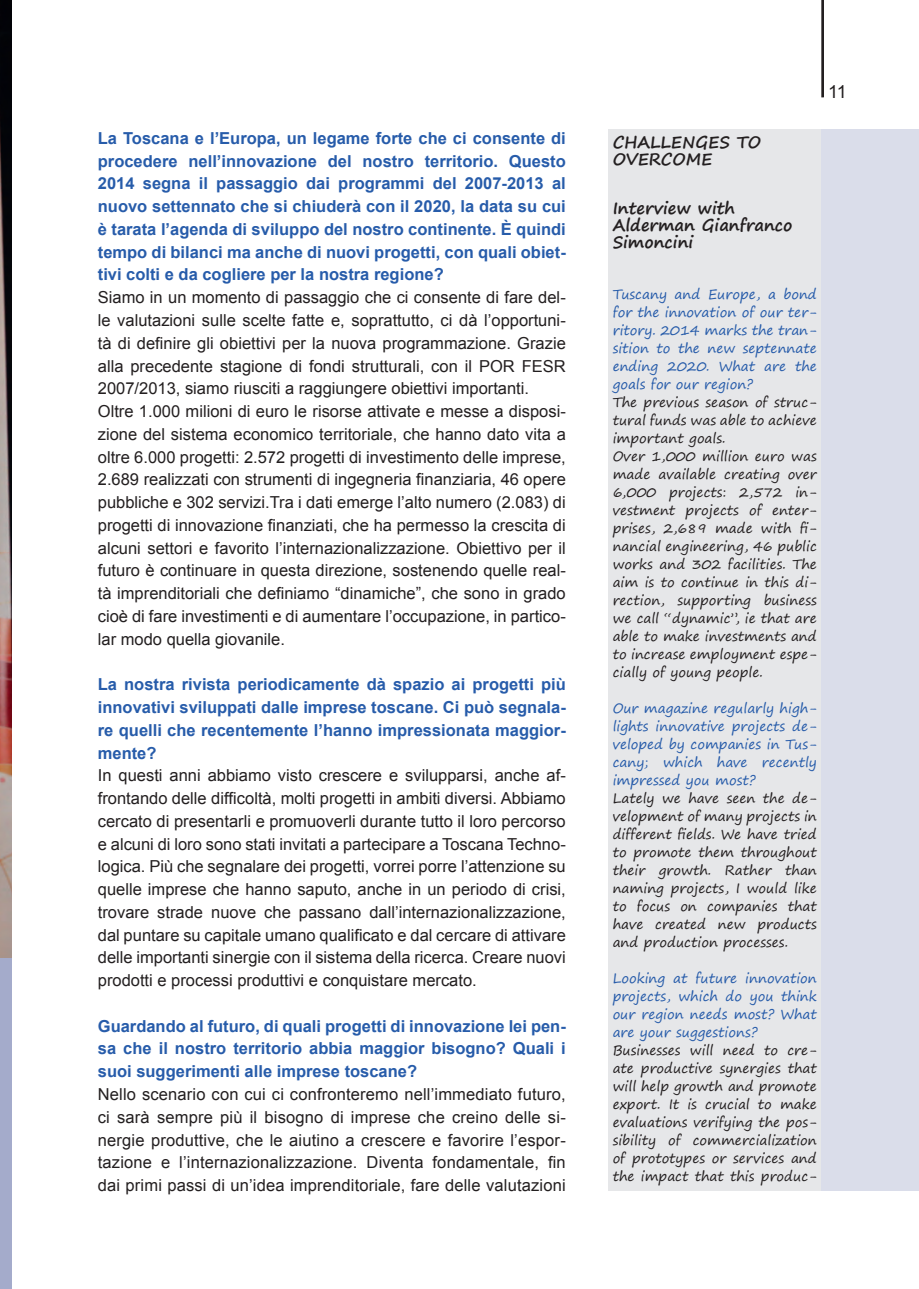
<style>
.page{position:relative;width:919px;height:1289px;background:#fff}
.page>*{position:absolute;margin:0;border:0;box-sizing:border-box;transform-origin:0 0}
.t1{font:18px "Arial";color:#231f20}
.Risposte{font:16.5px/22.8px "Arial";color:#231f20;text-align:justify}
.Domande{font:700 16.5px/22.8px "Arial";color:#275caa;text-align:justify}
.Inglese_Titolo{font:700 16.5px/16.6px "Segoe Print";color:#231f20}
.Inglese_testo{font:13.5px/18px "Segoe Print";color:#231f20;text-align:justify}
.inglese_domande{font:13.5px/18px "Segoe Print";color:#275caa;text-align:justify}
</style>
<div class="page">
<div style="left:0;top:809px;width:12px;height:479px;background:#a4abcb"></div>
<img style="left:0;top:0;width:12px;height:957px">
<svg style="left:821px;top:0;width:2px;height:97px"></svg>
<div style="left:608px;top:130px;width:213px;height:1061px;background:#e6e7e9"></div>
<div style="left:821px;top:130px;width:97px;height:1061px;background:#daddea"></div>
<p class="Domande" style="left:98px;top:127px;width:469px">La Toscana e l’Europa, un legame forte che ci consente di procedere nell’innovazione del nostro territorio. Questo 2014 segna il passaggio dai programmi del 2007-2013 al nuovo settennato che si chiuderà con il 2020, la data su cui è tarata l’agenda di sviluppo del nostro continente. È quindi tempo di bilanci ma anche di nuovi progetti, con quali obiet&shy;tivi colti e da cogliere per la nostra regione?</p>
<p class="Risposte" style="left:98px;top:286px;width:469px">Siamo in un momento di passaggio che ci consente di fare del&shy;le valutazioni sulle scelte fatte e, soprattutto, ci dà l’opportuni&shy;tà di definire gli obiettivi per la nuova programmazione. Grazie alla precedente stagione di fondi strutturali, con il POR FESR 2007/2013, siamo riusciti a raggiungere obiettivi importanti.</p>
<p class="Risposte" style="left:98px;top:400px;width:469px">Oltre 1.000 milioni di euro le risorse attivate e messe a disposi&shy;zione del sistema economico territoriale, che hanno dato vita a oltre 6.000 progetti: 2.572 progetti di investimento delle imprese, 2.689 realizzati con strumenti di ingegneria finanziaria, 46 opere pubbliche e 302 servizi.Tra i dati emerge l’alto numero (2.083) di progetti di innovazione finanziati, che ha permesso la crescita di alcuni settori e favorito l’internazionalizzazione. Obiettivo per il futuro è continuare in questa direzione, sostenendo quelle real&shy;tà imprenditoriali che definiamo “dinamiche”, che sono in grado cioè di fare investimenti e di aumentare l’occupazione, in partico&shy;lar modo quella giovanile.</p>
<p class="Domande" style="left:98px;top:673px;width:469px">La nostra rivista periodicamente dà spazio ai progetti più innovativi sviluppati dalle imprese toscane. Ci può segnala&shy;re quelli che recentemente l’hanno impressionata maggior&shy;mente?</p>
<p class="Risposte" style="left:98px;top:764px;width:469px">In questi anni abbiamo visto crescere e svilupparsi, anche af&shy;frontando delle difficoltà, molti progetti in ambiti diversi. Abbiamo cercato di presentarli e promuoverli durante tutto il loro percorso e alcuni di loro sono stati invitati a partecipare a Toscana Techno&shy;logica. Più che segnalare dei progetti, vorrei porre l’attenzione su quelle imprese che hanno saputo, anche in un periodo di crisi, trovare strade nuove che passano dall’internazionalizzazione, dal puntare su capitale umano qualificato e dal cercare di attivare delle importanti sinergie con il sistema della ricerca. Creare nuovi prodotti e processi produttivi e conquistare mercato.</p>
<p class="Domande" style="left:98px;top:1015px;width:469px">Guardando al futuro, di quali progetti di innovazione lei pen&shy;sa che il nostro territorio abbia maggior bisogno? Quali i suoi suggerimenti alle imprese toscane?</p>
<p class="Risposte" style="left:98px;top:1082px;width:469px">Nello scenario con cui ci confronteremo nell’immediato futuro, ci sarà sempre più il bisogno di imprese che creino delle si&shy;nergie produttive, che le aiutino a crescere e favorire l’espor&shy;tazione e l’internazionalizzazione. Diventa fondamentale, fin dai primi passi di un’idea imprenditoriale, fare delle valutazioni</p>
<p class="t1" style="left:828px;top:80px;width:20px">11</p>
<p class="Inglese_Titolo" style="left:612px;top:133px;width:150px">CHALLENGES TO<br>OVERCOME</p>
<p class="Inglese_Titolo" style="left:612px;top:200px;width:181px">Interview with<br>Alderman Gianfranco<br>Simoncini</p>
<p class="inglese_domande" style="left:612px;top:285px;width:206px">Tuscany and Europe, a bond for the innovation of our ter&shy;ritory. 2014 marks the tran&shy;sition to the new septennate ending 2020. What are the goals for our region?</p>
<p class="Inglese_testo" style="left:612px;top:393px;width:206px">The previous season of struc&shy;tural funds was able to achieve important goals.</p>
<p class="Inglese_testo" style="left:612px;top:447px;width:206px">Over 1,000 million euro was made available creating over 6,000 projects: 2,572 in&shy;vestment projects of enter&shy;prises, 2,689 made with fi&shy;nancial engineering, 46 public works and 302 facilities. The aim is to continue in this di&shy;rection, supporting business we call “dynamic”, ie that are able to make investments and to increase employment espe&shy;cially of young people.</p>
<p class="inglese_domande" style="left:612px;top:699px;width:206px">Our magazine regularly high&shy;lights innovative projects de&shy;veloped by companies in Tus&shy;cany; which have recently impressed you most?</p>
<p class="Inglese_testo" style="left:612px;top:789px;width:206px">Lately we have seen the de&shy;velopment of many projects in different fields. We have tried to promote them throughout their growth. Rather than naming projects, I would like to focus on companies that have created new products and production processes.</p>
<p class="inglese_domande" style="left:612px;top:969px;width:206px">Looking at future innovation projects, which do you think our region needs most? What are your suggestions?</p>
<p class="Inglese_testo" style="left:612px;top:1041px;width:206px">Businesses will need to cre&shy;ate productive synergies that will help growth and promote export. It is crucial to make evaluations verifying the pos&shy;sibility of commercialization of prototypes or services and the impact that this produc-</p>
</div>
